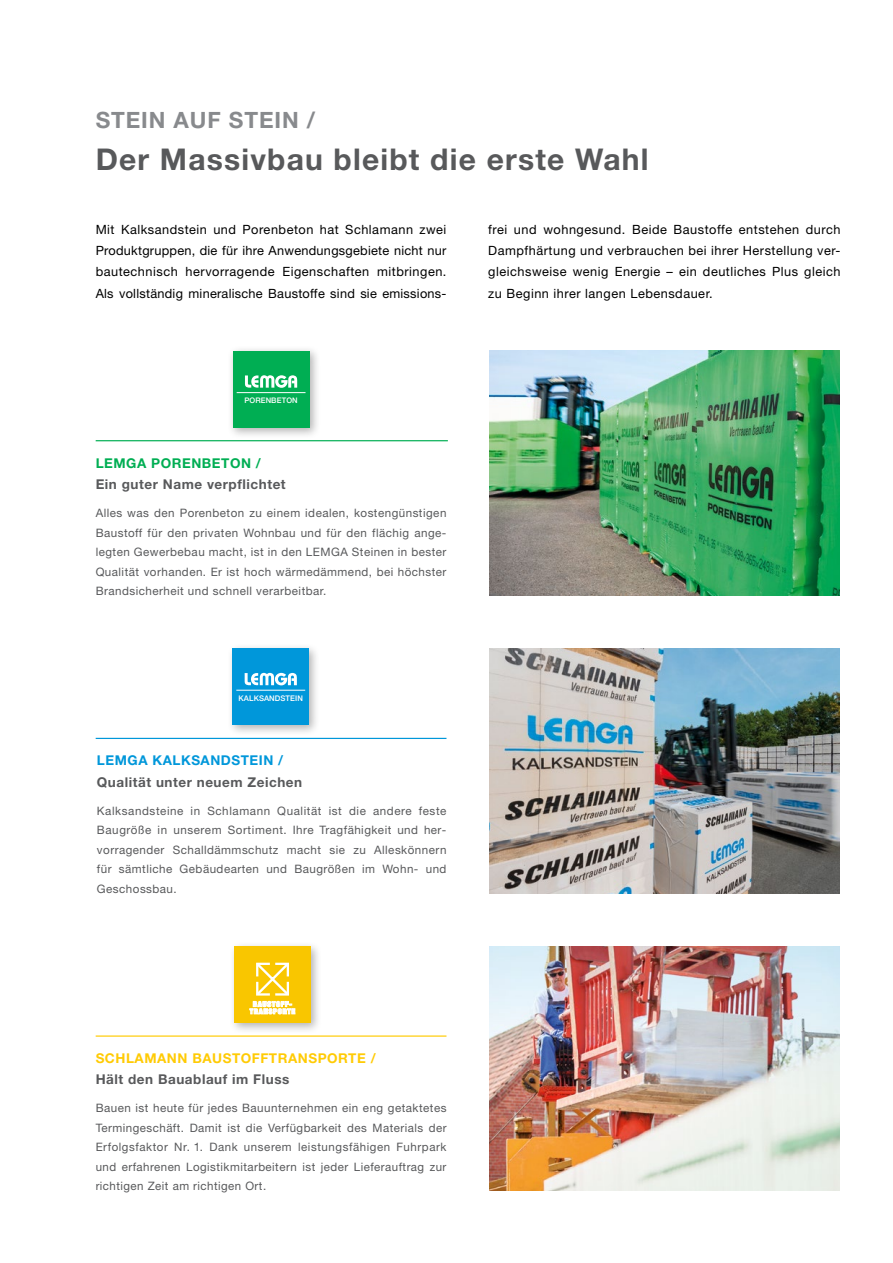
<style>
.page{position:relative;width:893px;height:1263px;background:#fff}
.page>*{position:absolute;margin:0;border:0;box-sizing:border-box;transform-origin:0 0}
.t1{font:700 30px "Helvetica Neue LT Std";letter-spacing:.04em;color:#58595b}
.t2{font:700 22.5px "Helvetica Neue LT Std";letter-spacing:.04em;color:#888a8d}
.t3{font:700 13.5px "Helvetica Neue LT Std";letter-spacing:.04em;color:#58595b}
.t4{font:700 13.5px "Helvetica Neue LT Std";letter-spacing:.04em;color:#ffcb05}
.t5{font:700 13.5px "Helvetica Neue LT Std";letter-spacing:.04em;color:#0097da}
.t6{font:700 13.5px "Helvetica Neue LT Std";letter-spacing:.04em;color:#00ae53}
.t7{font:12.75px/21.3px "Helvetica Neue LT Std";letter-spacing:.02em;color:#000;text-align:justify}
.t8{font:11.7px/19.5px "Helvetica Neue LT Std";letter-spacing:.04em;color:#58595b;text-align:justify}
.t9{font:500 7.65px "Helvetica Neue";letter-spacing:.01em;color:#fff}
.t10{font:900 condensed 7.2px/7.2px "Helvetica Neue";letter-spacing:.1em;color:#fff;text-align:center}
</style>
<div class="page">
<div style="left:229px;top:941px;width:93px;height:93px;background:#000;opacity:.3"></div>
<div style="left:234px;top:946px;width:77px;height:77px;background:#f9c600"></div>
<svg style="left:250px;top:962px;width:45px;height:52px"></svg>
<hr style="left:96px;top:440px;width:352px;height:1px;background:#00ae53">
<hr style="left:96px;top:738px;width:350px;height:1px;background:#0097da">
<hr style="left:96px;top:1035px;width:350px;height:2px;background:#ffcb05">
<div style="left:227px;top:345px;width:94px;height:94px;background:#000;opacity:.3"></div>
<div style="left:233px;top:351px;width:76px;height:76px;background:#00ae53"></div>
<div style="left:227px;top:643px;width:94px;height:94px;background:#000;opacity:.3"></div>
<div style="left:232px;top:648px;width:77px;height:77px;background:#0097da"></div>
<svg style="left:245px;top:375px;width:52px;height:13px"></svg>
<hr style="left:237px;top:392px;width:68px;height:1px;background:#fff">
<svg style="left:245px;top:673px;width:52px;height:12px"></svg>
<hr style="left:236px;top:690px;width:69px;height:1px;background:#fff">
<img style="left:489px;top:648px;width:351px;height:245px">
<img style="left:489px;top:351px;width:351px;height:244px">
<img style="left:489px;top:946px;width:351px;height:245px">
<h2 class="t2" style="left:96px;top:106px;width:221px">STEIN AUF STEIN /</h2>
<h1 class="t1" style="left:96px;top:141px;width:554px">Der Massivbau bleibt die erste Wahl</h1>
<p class="t7" style="left:96px;top:219px;width:352px">Mit Kalksandstein und Porenbeton hat Schlamann zwei Produktgruppen, die für ihre Anwendungsgebiete nicht nur bautechnisch hervorragende Eigenschaften mitbringen.<br>Als vollständig mineralische Baustoffe sind sie emissions-</p>
<p class="t7" style="left:488px;top:218px;width:354px">frei und wohngesund. Beide Baustoffe entstehen durch Dampfhärtung und verbrauchen bei ihrer Herstellung ver&shy;gleichsweise wenig Energie – ein deutliches Plus gleich zu Beginn ihrer langen Lebensdauer.</p>
<p class="t9" style="left:244px;top:394px;width:55px">PORENBETON</p>
<p class="t6" style="left:96px;top:455px;width:167px">LEMGA PORENBETON /</p>
<p class="t3" style="left:96px;top:476px;width:192px">Ein guter Name verpflichtet</p>
<p class="t8" style="left:96px;top:503px;width:352px">Alles was den Porenbeton zu einem idealen, kostengünstigen Baustoff für den privaten Wohnbau und für den flächig ange&shy;legten Gewerbebau macht, ist in den LEMGA Steinen in bester Qualität vorhanden. Er ist hoch wärmedämmend, bei höchster Brandsicherheit und schnell verarbeitbar.</p>
<p class="t9" style="left:239px;top:692px;width:66px">KALKSANDSTEIN</p>
<p class="t5" style="left:97px;top:752px;width:188px">LEMGA KALKSANDSTEIN /</p>
<p class="t3" style="left:97px;top:773px;width:207px">Qualität unter neuem Zeichen</p>
<p class="t8" style="left:97px;top:801px;width:351px">Kalksandsteine in Schlamann Qualität ist die andere feste Baugröße in unserem Sortiment. Ihre Tragfähigkeit und her&shy;vorragender Schalldämmschutz macht sie zu Alleskönnern für sämtliche Gebäudearten und Baugrößen im Wohn- und Geschossbau.</p>
<p class="t10" style="left:250px;top:1000px;width:47px">BAUSTOFF-<br>TRANSPORTE</p>
<p class="t4" style="left:96px;top:1050px;width:281px">SCHLAMANN BAUSTOFFTRANSPORTE /</p>
<p class="t3" style="left:96px;top:1071px;width:195px">Hält den Bauablauf im Fluss</p>
<p class="t8" style="left:96px;top:1098px;width:352px">Bauen ist heute für jedes Bauunternehmen ein eng getaktetes Termingeschäft. Damit ist die Verfügbarkeit des Materials der Erfolgsfaktor Nr. 1. Dank unserem leistungsfähigen Fuhrpark und erfahrenen Logistikmitarbeitern ist jeder Lieferauftrag zur richtigen Zeit am richtigen Ort.</p>
</div>
